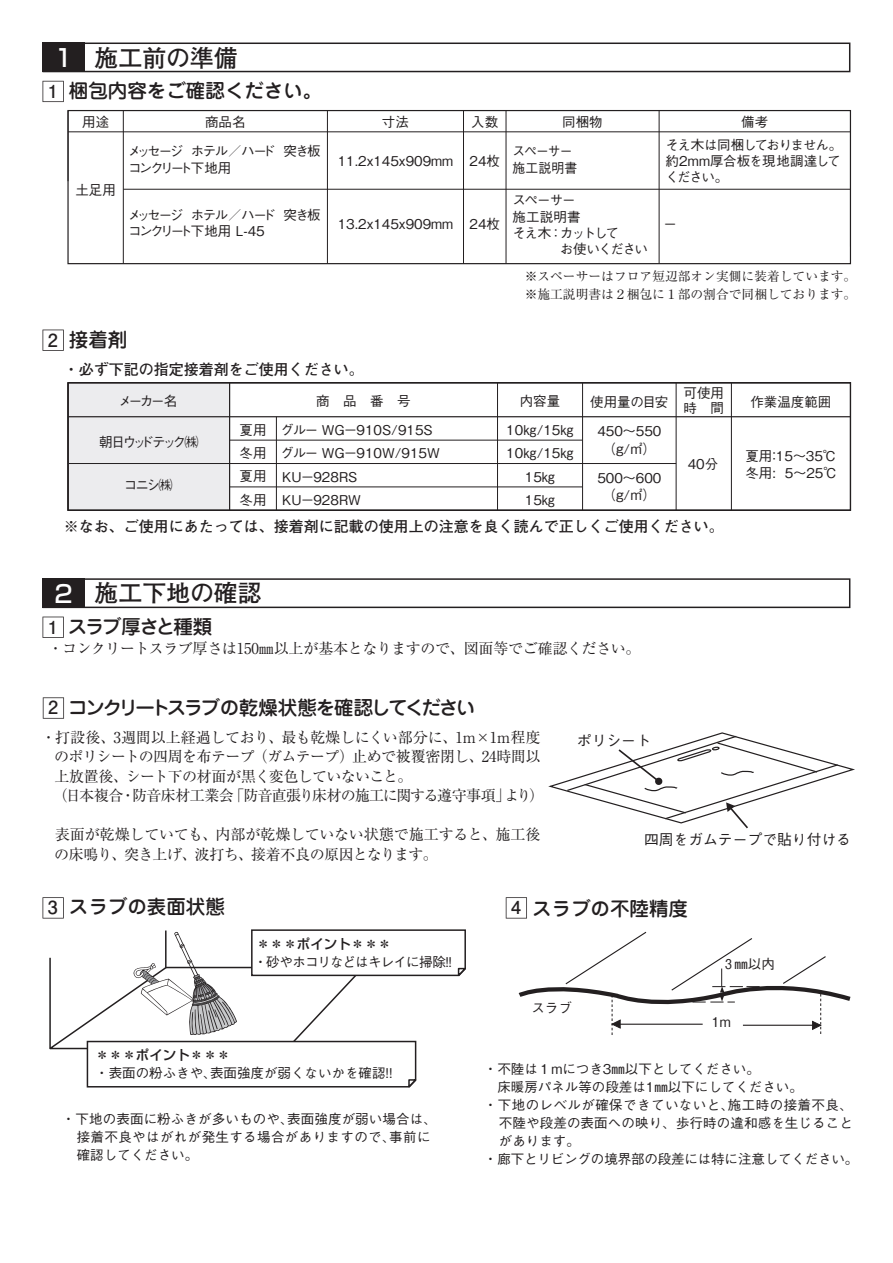
<style>
.page{position:relative;width:893px;height:1263px;background:#fff}
.page>*{position:absolute;margin:0;border:0;box-sizing:border-box;transform-origin:0 0}
.t1{font:700 24px "Futo Go B101 Pro";color:#231f20}
.t2{font:500 19.5px "Jun 34 Pro";color:#231f20}
.t3{font:500 19.5px "Jun 34 Pro";letter-spacing:-.11em;color:#231f20}
.t4{font:500 19.5px "Jun 34 Pro";letter-spacing:-.095em;color:#231f20}
.t5{font:15px/19.5px "Ryumin Pro";letter-spacing:-.03em;color:#231f20}
.t6{font:700 15px "Futo Go B101 Pro";color:#231f20}
.t7{font:500 14.85px "Gothic BBB Pro";color:#231f20}
.t8{font:500 13.5px/23.2px "Gothic BBB Pro";color:#231f20}
.t9{font:500 13.5px/16.2px "Gothic BBB Pro";letter-spacing:-.055em;color:#231f20}
.t10{font:500 13.5px/16.2px "Gothic BBB Pro";letter-spacing:-.13em;color:#231f20}
.t11{font:500 13.5px "Gothic BBB Pro";letter-spacing:.03em;color:#231f20}
.t12{font:500 13.5px/16.2px "Gothic BBB Pro";letter-spacing:-.155em;color:#231f20}
.t13{font:500 13.5px "Shin Go Pro";color:#231f20}
.t14{font:500 13.5px "Gothic BBB Pro";letter-spacing:-.06em;color:#231f20}
.t15{font:500 13.5px/16.2px "Gothic BBB Pro";letter-spacing:-.03em;color:#231f20;scale:.95 1}
.t16{font:500 13.5px "Gothic BBB Pro";letter-spacing:-.205em;color:#231f20}
.t17{font:500 13.5px "Gothic BBB Pro";letter-spacing:-.125em;color:#231f20}
.t18{font:500 13.5px "Gothic BBB Pro";letter-spacing:-.095em;color:#231f20}
.t19{font:12.75px/18px "Ryumin Pro";color:#231f20}
.s1{font-family:"Shin Go Pro";font-weight:500;color:#fff}
.s2{font-family:"Futo Go B101 Pro";font-weight:700;font-size:18px}
</style>
<div class="page">
<div style="left:68px;top:383px;width:162px;height:127px;background:#ececee"></div>
<div style="left:67px;top:110px;width:784px;height:154px;border:1px solid #231f20"></div>
<svg style="left:85px;top:43px;width:765px;height:29px"></svg>
<div style="left:43px;top:43px;width:42px;height:29px;background:#231f20"></div>
<svg style="left:43px;top:81px;width:21px;height:21px"></svg>
<svg style="left:85px;top:578px;width:765px;height:30px"></svg>
<div style="left:43px;top:578px;width:42px;height:30px;background:#231f20"></div>
<svg style="left:43px;top:617px;width:21px;height:21px"></svg>
<svg style="left:43px;top:697px;width:21px;height:22px"></svg>
<svg style="left:43px;top:330px;width:21px;height:21px"></svg>
<svg style="left:43px;top:897px;width:21px;height:21px"></svg>
<svg style="left:506px;top:897px;width:21px;height:21px"></svg>
<hr style="left:230px;top:440px;width:353px;height:1px;background:#231f20">
<hr style="left:69px;top:463px;width:607px;height:1px;background:#231f20">
<hr style="left:230px;top:487px;width:353px;height:1px;background:#231f20">
<hr style="left:229px;top:383px;width:1px;height:127px;background:#231f20">
<hr style="left:67px;top:383px;width:2px;height:127px;background:#231f20">
<hr style="left:497px;top:383px;width:1px;height:127px;background:#231f20">
<hr style="left:582px;top:383px;width:1px;height:127px;background:#231f20">
<hr style="left:68px;top:416px;width:782px;height:1px;background:#231f20">
<hr style="left:68px;top:382px;width:782px;height:1px;background:#231f20">
<hr style="left:68px;top:510px;width:782px;height:1px;background:#231f20">
<hr style="left:676px;top:383px;width:1px;height:127px;background:#231f20">
<hr style="left:731px;top:383px;width:1px;height:127px;background:#231f20">
<hr style="left:850px;top:383px;width:1px;height:127px;background:#231f20">
<hr style="left:276px;top:417px;width:1px;height:93px;background:#231f20">
<svg style="left:518px;top:931px;width:333px;height:104px"></svg>
<svg style="left:548px;top:732px;width:307px;height:97px"></svg>
<svg style="left:49px;top:929px;width:417px;height:159px"></svg>
<hr style="left:68px;top:131px;width:782px;height:1px;background:#231f20">
<hr style="left:123px;top:189px;width:727px;height:1px;background:#231f20">
<hr style="left:123px;top:111px;width:1px;height:153px;background:#231f20">
<hr style="left:327px;top:111px;width:1px;height:153px;background:#231f20">
<hr style="left:463px;top:111px;width:1px;height:153px;background:#231f20">
<hr style="left:506px;top:111px;width:1px;height:153px;background:#231f20">
<hr style="left:659px;top:111px;width:1px;height:153px;background:#231f20">
<hr style="left:850px;top:111px;width:1px;height:136px;background:#231f20">
<hr style="left:68px;top:111px;width:1px;height:70px;background:#231f20">
<h1 class="t1" style="left:55px;top:38px;width:185px"><span class="s1">1</span> 施工前の準備</h1>
<h2 class="t2" style="left:48px;top:75px;width:276px"><span class="s2">1</span> 梱包内容をご確認ください。</h2>
<p class="t8" style="left:82px;top:108px;width:29px">用途</p>
<p class="t8" style="left:205px;top:108px;width:42px">商品名</p>
<p class="t8" style="left:382px;top:108px;width:28px">寸法</p>
<p class="t8" style="left:471px;top:108px;width:28px">入数</p>
<p class="t8" style="left:562px;top:108px;width:42px">同梱物</p>
<p class="t8" style="left:741px;top:108px;width:28px">備考</p>
<p class="t8" style="left:469px;top:148px;width:32px">24枚</p>
<p class="t15" style="left:512px;top:142px;width:70px">スペーサー施工説明書</p>
<p class="t9" style="left:665px;top:135px;width:178px">そえ木は同梱しておりません。約2mm厚合板を現地調達してください。</p>
<p class="t12" style="left:128px;top:142px;width:208px">メッセージ ホテル／ハード 突き板　コンクリート下地用</p>
<p class="t8" style="left:338px;top:148px;width:117px">11.2x145x909mm</p>
<p class="t8" style="left:75px;top:177px;width:42px">土足用</p>
<p class="t8" style="left:512px;top:187px;width:65px">スペーサー</p>
<p class="t8" style="left:512px;top:203px;width:70px">施工説明書</p>
<p class="t17" style="left:512px;top:222px;width:108px">そえ木：カットして</p>
<p class="t18" style="left:560px;top:238px;width:90px">お使いください</p>
<p class="t10" style="left:128px;top:205px;width:194px">メッセージ ホテル／ハード 突き板コンクリート下地用 L-45</p>
<p class="t8" style="left:338px;top:210px;width:164px">13.2x145x909mm 24枚</p>
<p class="t8" style="left:663px;top:210px;width:15px">ー</p>
<h2 class="t2" style="left:48px;top:324px;width:81px"><span class="s2">2</span> 接着剤</h2>
<p class="t6" style="left:64px;top:357px;width:301px">・必ず下記の指定接着剤をご使用ください。</p>
<p class="t19" style="left:525px;top:267px;width:333px">※スペーサーはフロア短辺部オン実側に装着しています。※施工説明書は２梱包に１部の割合で同梱しております。</p>
<p class="t8" style="left:520px;top:387px;width:42px">内容量</p>
<p class="t8" style="left:683px;top:383px;width:42px;line-height:15px">可使用時　間</p>
<p class="t8" style="left:750px;top:388px;width:82px">作業温度範囲</p>
<p class="t8" style="left:119px;top:387px;width:60px">メーカー名</p>
<p class="t8" style="left:316px;top:388px;width:96px">商　品　番　号</p>
<p class="t8" style="left:590px;top:388px;width:80px">使用量の目安</p>
<p class="t16" style="left:99px;top:431px;width:101px">朝日ウッドテック㈱</p>
<p class="t8" style="left:124px;top:472px;width:50px">コニシ㈱</p>
<p class="t8" style="left:239px;top:416px;width:28px;text-align:justify">夏用冬用夏用冬用</p>
<p class="t8" style="left:281px;top:417px;width:161px">グルー WG－910S/915Sグルー WG－910W/915W<br>KU－928RS<br>KU－928RW</p>
<p class="t8" style="left:506px;top:417px;width:69px;text-align:center">10㎏/15㎏<br>10㎏/15㎏<br>15㎏<br>15㎏</p>
<p class="t8" style="left:597px;top:421px;width:66px;line-height:17.7px;text-align:center">450～550（g/㎡）</p>
<p class="t8" style="left:688px;top:451px;width:32px">40分</p>
<p class="t8" style="left:745px;top:446px;width:93px;line-height:16.5px">夏用：15～35℃冬用: 5～25℃</p>
<p class="t8" style="left:597px;top:467px;width:66px;line-height:17.7px;text-align:center">500～600（g/㎡）</p>
<p class="t6" style="left:64px;top:514px;width:662px">※なお、ご使用にあたっては、接着剤に記載の使用上の注意を良く読んで正しくご使用ください。</p>
<h1 class="t1" style="left:55px;top:574px;width:209px"><span class="s1">2</span> 施工下地の確認</h1>
<h2 class="t4" style="left:48px;top:611px;width:166px"><span class="s2">1</span> スラブ厚さと種類</h2>
<p class="t5" style="left:48px;top:637px;width:594px">・コンクリートスラブ厚さは150㎜以上が基本となりますので、図面等でご確認ください。</p>
<h2 class="t3" style="left:48px;top:692px;width:429px"><span class="s2">2</span> コンクリートスラブの乾燥状態を確認してください</h2>
<p class="t5" style="left:53px;top:726px;width:493px;text-indent:-12px">・打設後、3週間以上経過しており、最も乾燥しにくい部分に、1m×1m程度のポリシートの四周を布テープ（ガムテープ）止めで被覆密閉し、24時間以上放置後、シート下の材面が黒く変色していないこと｡<br>（日本複合・防音床材工業会「防音直張り床材の施工に関する遵守事項」より）</p>
<p class="t5" style="left:54px;top:824px;width:488px">表面が乾燥していても、内部が乾燥していない状態で施工すると、施工後の床鳴り、突き上げ、波打ち、接着不良の原因となります｡</p>
<p class="t7" style="left:644px;top:827px;width:209px">四周をガムテープで貼り付ける</p>
<p class="t7" style="left:577px;top:728px;width:75px">ポリシート</p>
<h2 class="t2" style="left:48px;top:891px;width:179px"><span class="s2">3</span> スラブの表面状態</h2>
<h2 class="t2" style="left:511px;top:893px;width:179px"><span class="s2">4</span> スラブの不陸精度</h2>
<p class="t13" style="left:256px;top:933px;width:137px">＊＊＊ポイント＊＊＊</p>
<p class="t14" style="left:254px;top:951px;width:200px">・砂やホコリなどはキレイに掃除!!</p>
<p class="t13" style="left:95px;top:1044px;width:137px">＊＊＊ポイント＊＊＊</p>
<p class="t8" style="left:95px;top:1059px;width:299px">・表面の粉ふきや､表面強度が弱くないかを確認!!</p>
<p class="t8" style="left:77px;top:1108px;width:355px;line-height:18px;text-align:justify;text-indent:-15px">・下地の表面に粉ふきが多いものや､表面強度が弱い場合は､接着不良やはがれが発生する場合がありますので､事前に確認してください｡</p>
<p class="t8" style="left:531px;top:994px;width:42px">スラブ</p>
<p class="t8" style="left:725px;top:951px;width:51px">3 ㎜以内</p>
<p class="t8" style="left:711px;top:1009px;width:21px">1m</p>
<p class="t8" style="left:484px;top:1055px;width:278px">・不陸は１mにつき3㎜以下としてください。</p>
<p class="t8" style="left:484px;top:1073px;width:321px">　床暖房パネル等の段差は1㎜以下にしてください。</p>
<p class="t11" style="left:484px;top:1094px;width:370px">・下地のレベルが確保できていないと､施工時の接着不良、</p>
<p class="t8" style="left:499px;top:1109px;width:356px">不陸や段差の表面への映り、歩行時の違和感を生じること</p>
<p class="t8" style="left:499px;top:1127px;width:82px">があります。</p>
<p class="t8" style="left:484px;top:1145px;width:376px">・廊下とリビングの境界部の段差には特に注意してください。</p>
</div>
